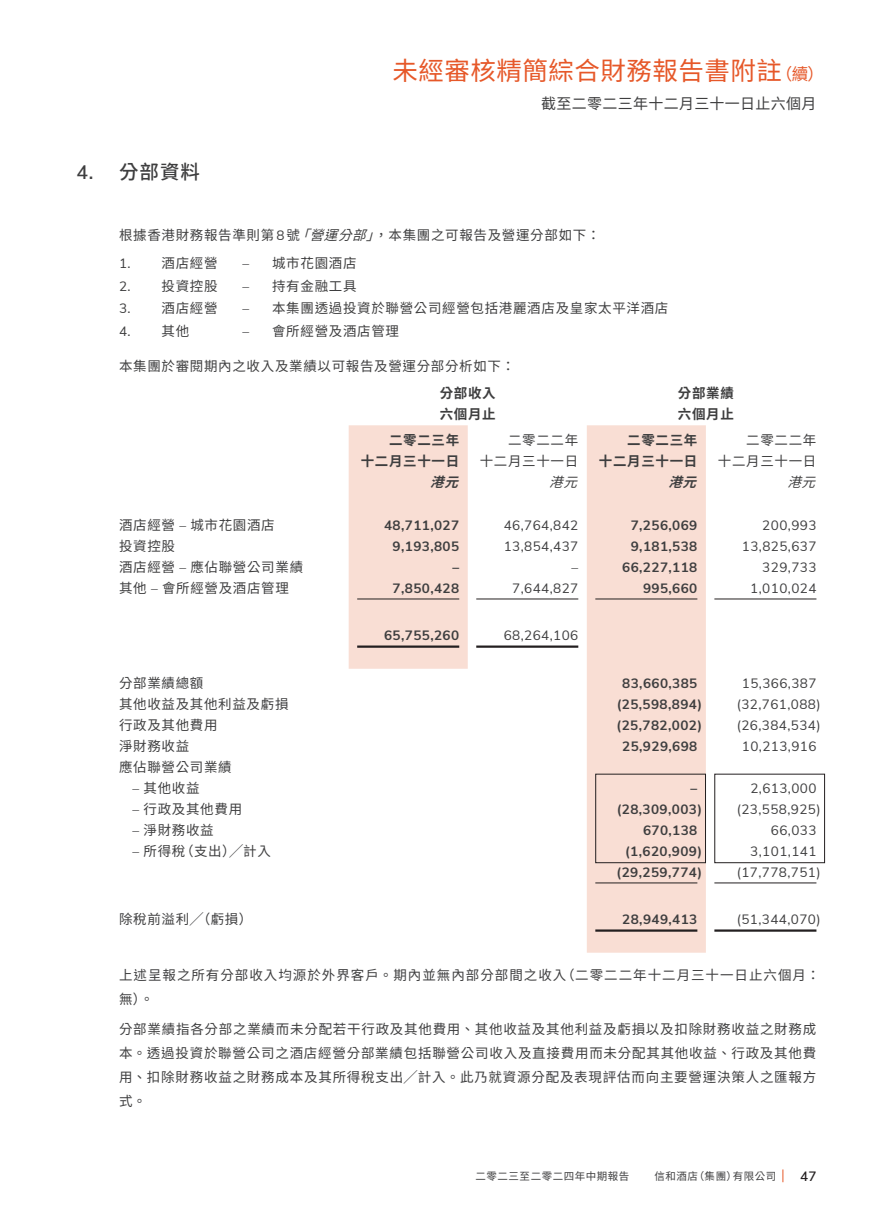
<style>
.page{position:relative;width:893px;height:1212px;background:#fff}
.page>*{position:absolute;margin:0;border:0;box-sizing:border-box;transform-origin:0 0}
.t1{font:25.5px "Noto Sans CJ Ktc";letter-spacing:.02em;color:#e65829}
._01_H1{font:500 19.5px "Noto Sans CJ Ktc";color:#3e3e3f}
.t2{font:15px "Noto Sans CJ Ktc";letter-spacing:.02em;color:#3e3e3f}
._00_txt{font:13.5px/24px "Noto Sans CJ Ktc";letter-spacing:.06em;color:#3e3e3f}
._50_Table_txt{font:13.5px "Noto Sans CJ Ktc";letter-spacing:.05em;color:#3e3e3f}
._50_Table_txt-2{font:13.5px "Nunito Sans";letter-spacing:.03em;color:#3e3e3f}
._50_Table_txt-3{font:700 13.5px "Nunito Sans";letter-spacing:.03em;color:#3e3e3f}
._50_Table_txt-4{font:700 13.5px/21px "Noto Sans CJ Ktc";letter-spacing:.05em;color:#3e3e3f}
._50_Table_txt-5{font:italic 700 13.5px "Noto Sans CJ Ktc";color:#3e3e3f}
._50_Table_txt-6{font:italic 13.5px "Noto Sans CJ Ktc";color:#3e3e3f}
.t3{font:600 13.5px "Nunito Sans";color:#231f20}
.t4{font:10.5px "Noto Sans CJ Ktc";letter-spacing:.05em;color:#3e3e3f}
.s1{font-size:16.5px}
.s2{font-family:"Nunito Sans";font-weight:600}
.s3{font-family:"Nunito Sans"}
.s4{font-style:italic}
</style>
<div class="page">
<svg style="left:782px;top:1169px;width:1px;height:13px"></svg>
<svg style="left:349px;top:425px;width:357px;height:528px"></svg>
<hr style="left:357px;top:599px;width:102px;height:1px;background:#231f20">
<hr style="left:476px;top:599px;width:102px;height:1px;background:#231f20">
<hr style="left:595px;top:599px;width:102px;height:1px;background:#231f20">
<hr style="left:714px;top:599px;width:102px;height:1px;background:#231f20">
<hr style="left:357px;top:645px;width:102px;height:3px;background:#231f20">
<hr style="left:476px;top:645px;width:102px;height:3px;background:#231f20">
<div style="left:595px;top:774px;width:111px;height:89px;border:1px solid #231f20"></div>
<div style="left:714px;top:774px;width:111px;height:89px;border:1px solid #231f20"></div>
<hr style="left:595px;top:882px;width:102px;height:1px;background:#231f20">
<hr style="left:714px;top:882px;width:102px;height:1px;background:#231f20">
<hr style="left:595px;top:929px;width:102px;height:3px;background:#231f20">
<hr style="left:714px;top:929px;width:102px;height:3px;background:#231f20">
<h1 class="t1" style="left:392px;top:56px;width:433px">未經審核精簡綜合財務報告書附註<span class="s1">（續）</span></h1>
<p class="_01_H1" style="left:77px;top:161px;width:125px"><span class="s2">4.</span> 分部資料</p>
<p class="t2" style="left:541px;top:95px;width:277px">截至二零二三年十二月三十一日止六個月</p>
<p class="_00_txt" style="left:119px;top:223px;width:483px">根據香港財務報告準則第<span class="s3">8</span>號<span class="s4">「營運分部」</span>，本集團之可報告及營運分部如下：</p>
<p class="_50_Table_txt-2" style="left:119px;top:254px;width:13px">1.</p>
<p class="_50_Table_txt" style="left:162px;top:256px;width:58px">酒店經營</p>
<p class="_50_Table_txt-2" style="left:242px;top:254px;width:8px">–</p>
<p class="_50_Table_txt" style="left:272px;top:256px;width:86px">城市花園酒店</p>
<p class="_50_Table_txt-2" style="left:119px;top:276px;width:13px">2.</p>
<p class="_50_Table_txt" style="left:162px;top:278px;width:58px">投資控股</p>
<p class="_50_Table_txt-2" style="left:242px;top:276px;width:8px">–</p>
<p class="_50_Table_txt" style="left:272px;top:278px;width:86px">持有金融工具</p>
<p class="_50_Table_txt-2" style="left:119px;top:299px;width:13px">3.</p>
<p class="_50_Table_txt" style="left:162px;top:301px;width:58px">酒店經營</p>
<p class="_50_Table_txt-2" style="left:242px;top:299px;width:8px">–</p>
<p class="_50_Table_txt" style="left:272px;top:301px;width:398px">本集團透過投資於聯營公司經營包括港麗酒店及皇家太平洋酒店</p>
<p class="_50_Table_txt-2" style="left:119px;top:321px;width:13px">4.</p>
<p class="_50_Table_txt" style="left:162px;top:323px;width:29px">其他</p>
<p class="_50_Table_txt-2" style="left:242px;top:321px;width:8px">–</p>
<p class="_50_Table_txt" style="left:272px;top:323px;width:128px">會所經營及酒店管理</p>
<p class="_00_txt" style="left:119px;top:354px;width:397px">本集團於審閱期內之收入及業績以可報告及營運分部分析如下：</p>
<p class="_50_Table_txt-4" style="left:440px;top:383px;width:58px">分部收入六個月止</p>
<p class="_50_Table_txt-4" style="left:678px;top:383px;width:58px">分部業績六個月止</p>
<p class="_50_Table_txt-4" style="left:389px;top:429px;width:72px">二零二三年</p>
<p class="_50_Table_txt" style="left:508px;top:432px;width:72px">二零二二年</p>
<p class="_50_Table_txt-4" style="left:627px;top:429px;width:72px">二零二三年</p>
<p class="_50_Table_txt" style="left:746px;top:432px;width:72px">二零二二年</p>
<p class="_50_Table_txt-4" style="left:361px;top:450px;width:100px">十二月三十一日</p>
<p class="_50_Table_txt" style="left:480px;top:453px;width:100px">十二月三十一日</p>
<p class="_50_Table_txt-4" style="left:599px;top:450px;width:100px">十二月三十一日</p>
<p class="_50_Table_txt" style="left:718px;top:453px;width:100px">十二月三十一日</p>
<p class="_50_Table_txt-5" style="left:430px;top:474px;width:39px">港元</p>
<p class="_50_Table_txt-6" style="left:549px;top:474px;width:40px">港元</p>
<p class="_50_Table_txt-5" style="left:668px;top:474px;width:39px">港元</p>
<p class="_50_Table_txt-6" style="left:787px;top:474px;width:40px">港元</p>
<p class="_50_Table_txt" style="left:119px;top:518px;width:157px">酒店經營 <span class="s3">–</span> 城市花園酒店</p>
<p class="_50_Table_txt-3" style="left:384px;top:516px;width:77px">48,711,027</p>
<p class="_50_Table_txt-2" style="left:504px;top:516px;width:76px">46,764,842</p>
<p class="_50_Table_txt-3" style="left:631px;top:516px;width:68px">7,256,069</p>
<p class="_50_Table_txt-2" style="left:762px;top:516px;width:56px">200,993</p>
<p class="_50_Table_txt" style="left:119px;top:539px;width:58px">投資控股</p>
<p class="_50_Table_txt-3" style="left:393px;top:537px;width:68px">9,193,805</p>
<p class="_50_Table_txt-2" style="left:504px;top:537px;width:76px">13,854,437</p>
<p class="_50_Table_txt-3" style="left:631px;top:537px;width:68px">9,181,538</p>
<p class="_50_Table_txt-2" style="left:742px;top:537px;width:76px">13,825,637</p>
<p class="_50_Table_txt" style="left:119px;top:560px;width:186px">酒店經營 <span class="s3">–</span> 應佔聯營公司業績</p>
<p class="_50_Table_txt-3" style="left:452px;top:558px;width:8px">–</p>
<p class="_50_Table_txt-2" style="left:572px;top:558px;width:8px">–</p>
<p class="_50_Table_txt-3" style="left:622px;top:558px;width:77px">66,227,118</p>
<p class="_50_Table_txt-2" style="left:762px;top:558px;width:56px">329,733</p>
<p class="_50_Table_txt" style="left:119px;top:581px;width:171px">其他 <span class="s3">–</span> 會所經營及酒店管理</p>
<p class="_50_Table_txt-3" style="left:393px;top:579px;width:68px">7,850,428</p>
<p class="_50_Table_txt-2" style="left:512px;top:579px;width:68px">7,644,827</p>
<p class="_50_Table_txt-3" style="left:643px;top:579px;width:56px">995,660</p>
<p class="_50_Table_txt-2" style="left:750px;top:579px;width:68px">1,010,024</p>
<p class="_50_Table_txt-3" style="left:384px;top:625px;width:77px">65,755,260</p>
<p class="_50_Table_txt-2" style="left:504px;top:625px;width:76px">68,264,106</p>
<p class="_50_Table_txt" style="left:119px;top:675px;width:86px">分部業績總額</p>
<p class="_50_Table_txt-3" style="left:622px;top:673px;width:77px">83,660,385</p>
<p class="_50_Table_txt-2" style="left:742px;top:674px;width:76px">15,366,387</p>
<p class="_50_Table_txt" style="left:119px;top:696px;width:171px">其他收益及其他利益及虧損</p>
<p class="_50_Table_txt-3" style="left:617px;top:694px;width:87px">(25,598,894)</p>
<p class="_50_Table_txt-2" style="left:737px;top:695px;width:85px">(32,761,088)</p>
<p class="_50_Table_txt" style="left:119px;top:717px;width:100px">行政及其他費用</p>
<p class="_50_Table_txt-3" style="left:617px;top:715px;width:87px">(25,782,002)</p>
<p class="_50_Table_txt-2" style="left:737px;top:716px;width:85px">(26,384,534)</p>
<p class="_50_Table_txt" style="left:119px;top:738px;width:72px">淨財務收益</p>
<p class="_50_Table_txt-3" style="left:622px;top:736px;width:77px">25,929,698</p>
<p class="_50_Table_txt-2" style="left:742px;top:737px;width:76px">10,213,916</p>
<p class="_50_Table_txt" style="left:119px;top:759px;width:114px">應佔聯營公司業績</p>
<p class="_50_Table_txt" style="left:133px;top:780px;width:69px"><span class="s3">–</span> 其他收益</p>
<p class="_50_Table_txt-3" style="left:691px;top:778px;width:8px">–</p>
<p class="_50_Table_txt-2" style="left:750px;top:779px;width:68px">2,613,000</p>
<p class="_50_Table_txt" style="left:133px;top:801px;width:111px"><span class="s3">–</span> 行政及其他費用</p>
<p class="_50_Table_txt-3" style="left:617px;top:799px;width:87px">(28,309,003)</p>
<p class="_50_Table_txt-2" style="left:737px;top:800px;width:85px">(23,558,925)</p>
<p class="_50_Table_txt" style="left:133px;top:822px;width:83px"><span class="s3">–</span> 淨財務收益</p>
<p class="_50_Table_txt-3" style="left:643px;top:820px;width:56px">670,138</p>
<p class="_50_Table_txt-2" style="left:771px;top:821px;width:47px">66,033</p>
<p class="_50_Table_txt" style="left:133px;top:843px;width:140px"><span class="s3">–</span> 所得稅（支出）╱計入</p>
<p class="_50_Table_txt-3" style="left:625px;top:841px;width:78px">(1,620,909)</p>
<p class="_50_Table_txt-2" style="left:750px;top:842px;width:68px">3,101,141</p>
<p class="_50_Table_txt-3" style="left:617px;top:862px;width:87px">(29,259,774)</p>
<p class="_50_Table_txt-2" style="left:737px;top:863px;width:85px">(17,778,751)</p>
<p class="_50_Table_txt" style="left:119px;top:911px;width:135px">除稅前溢利╱（虧損）</p>
<p class="_50_Table_txt-3" style="left:622px;top:909px;width:77px">28,949,413</p>
<p class="_50_Table_txt-2" style="left:737px;top:909px;width:85px">(51,344,070)</p>
<p class="_00_txt" style="left:119px;top:963px;width:702px">上述呈報之所有分部收入均源於外界客戶。期內並無內部分部間之收入（二零二二年十二月三十一日止六個月：無）。</p>
<p class="_00_txt" style="left:119px;top:1017px;width:699px;text-align:justify">分部業績指各分部之業績而未分配若干行政及其他費用、其他收益及其他利益及虧損以及扣除財務收益之財務成本。透過投資於聯營公司之酒店經營分部業績包括聯營公司收入及直接費用而未分配其其他收益、行政及其他費用、扣除財務收益之財務成本及其所得稅支出╱計入。此乃就資源分配及表現評估而向主要營運決策人之匯報方式。</p>
<p class="t4" style="left:476px;top:1170px;width:155px">二零二三至二零二四年中期報告</p>
<p class="t4" style="left:654px;top:1170px;width:124px">信和酒店（集團）有限公司</p>
<p class="t3" style="left:800px;top:1166px;width:18px">47</p>
</div>
